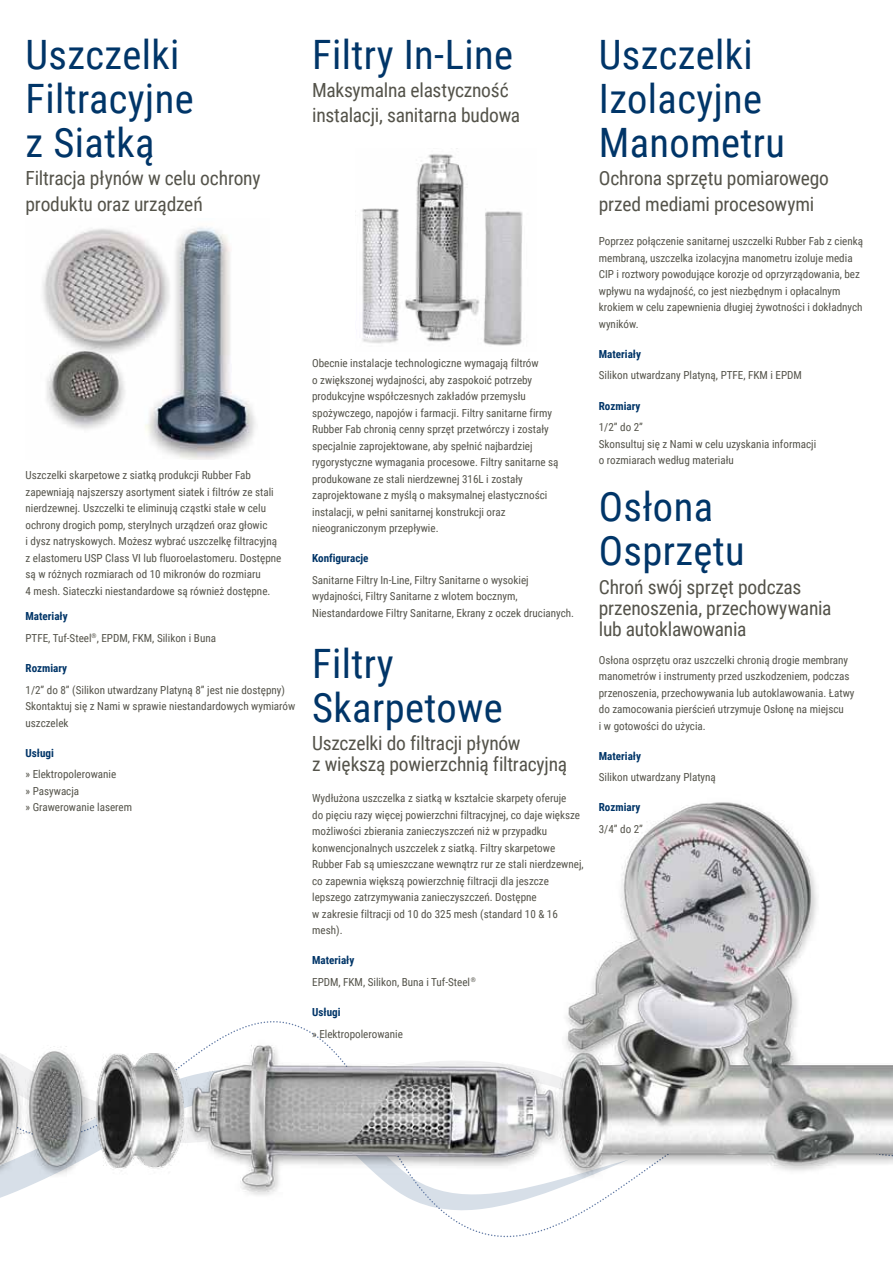
<style>
.page{position:relative;width:893px;height:1263px;background:#fff}
.page>*{position:absolute;margin:0;border:0;box-sizing:border-box;transform-origin:0 0}
.t1{font:40.5px/44.2px "Roboto Condensed";letter-spacing:.01em;color:#003568}
.t2{font:19.5px/25.2px "Roboto Condensed";letter-spacing:-.01em;color:#54534a}
.t3{font:11.1px/16.5px "Roboto Condensed";color:#54534a}
.t4{font:700 11.1px "Roboto Condensed";color:#003568}
.s1{font-weight:700;color:#003568}
</style>
<div class="page">
<img style="left:0;top:802px;width:893px;height:436px">
<img style="left:361px;top:148px;width:162px;height:198px">
<img style="left:42px;top:227px;width:214px;height:232px">
<h1 class="t1" style="left:26px;top:31px;width:170px">Uszczelki<br>Filtracyjne z Siatką</h1>
<h2 class="t2" style="left:26px;top:165px;width:236px">Filtracja płynów w celu ochrony produktu oraz urządzeń</h2>
<p class="t3" style="left:26px;top:467px;width:257px">Uszczelki skarpetowe z siatką produkcji Rubber Fab zapewniają najszerszy asortyment siatek i filtrów ze stali nierdzewnej. Uszczelki te eliminują cząstki stałe w celu ochrony drogich pomp, sterylnych urządzeń oraz głowic<br>i dysz natryskowych. Możesz wybrać uszczelkę filtracyjną z elastomeru USP Class VI lub fluoroelastomeru. Dostępne są w różnych rozmiarach od 10 mikronów do rozmiaru<br>4 mesh. Siateczki niestandardowe są również dostępne.</p>
<p class="t3" style="left:26px;top:605px;width:192px;line-height:21.6px"><span class="s1">Materiały<br></span>PTFE, Tuf-Steel<sup>®</sup>, EPDM, FKM, Silikon i Buna</p>
<p class="t4" style="left:26px;top:660px;width:43px">Rozmiary</p>
<p class="t3" style="left:26px;top:681px;width:271px">1/2” do 8” (Silikon utwardzany Platyną 8” jest nie dostępny)<br>Skontaktuj się z Nami w sprawie niestandardowych wymiarów uszczelek</p>
<p class="t4" style="left:26px;top:745px;width:30px">Usługi</p>
<p class="t3" style="left:26px;top:765px;width:108px">» Elektropolerowanie<br>» Pasywacja<br>» Grawerowanie laserem</p>
<h1 class="t1" style="left:312px;top:31px;width:202px">Filtry In-Line</h1>
<h2 class="t2" style="left:312px;top:77px;width:210px">Maksymalna elastyczność instalacji, sanitarna budowa</h2>
<p class="t3" style="left:312px;top:354px;width:248px">Obecnie instalacje technologiczne wymagają filtrów<br>o zwiększonej wydajności, aby zaspokoić potrzeby produkcyjne współczesnych zakładów przemysłu spożywczego, napojów i farmacji. Filtry sanitarne firmy Rubber Fab chronią cenny sprzęt przetwórczy i zostały specjalnie zaprojektowane, aby spełnić najbardziej rygorystyczne wymagania procesowe. Filtry sanitarne są produkowane ze stali nierdzewnej 316L i zostały zaprojektowane z myślą o maksymalnej elastyczności instalacji, w pełni sanitarnej konstrukcji oraz nieograniczonym przepływie.</p>
<p class="t4" style="left:312px;top:550px;width:58px">Konfiguracje</p>
<p class="t3" style="left:312px;top:571px;width:264px">Sanitarne Filtry In-Line, Filtry Sanitarne o wysokiej wydajności, Filtry Sanitarne z wlotem bocznym,<br>Niestandardowe Filtry Sanitarne, Ekrany z oczek drucianych.</p>
<h1 class="t1" style="left:312px;top:640px;width:192px">Filtry<br>Skarpetowe</h1>
<h2 class="t2" style="left:312px;top:732px;width:257px;line-height:21px">Uszczelki do filtracji płynów<br>z większą powierzchnią filtracyjną</h2>
<p class="t3" style="left:312px;top:790px;width:273px">Wydłużona uszczelka z siatką w kształcie skarpety oferuje<br>do pięciu razy więcej powierzchni filtracyjnej, co daje większe możliwości zbierania zanieczyszczeń niż w przypadku konwencjonalnych uszczelek z siatką. Filtry skarpetowe Rubber Fab są umieszczane wewnątrz rur ze stali nierdzewnej, co zapewnia większą powierzchnię filtracji dla jeszcze lepszego zatrzymywania zanieczyszczeń. Dostępne<br>w zakresie filtracji od 10 do 325 mesh (standard 10 &amp; 16 mesh).</p>
<p class="t3" style="left:312px;top:949px;width:165px;line-height:21.6px"><span class="s1">Materiały<br></span>EPDM, FKM, Silikon, Buna i Tuf-Steel <sup>®</sup></p>
<p class="t4" style="left:312px;top:1004px;width:30px">Usługi</p>
<p class="t3" style="left:312px;top:1025px;width:92px">» Elektropolerowanie</p>
<h1 class="t1" style="left:599px;top:31px;width:188px">Uszczelki<br>Izolacyjne<br>Manometru</h1>
<h2 class="t2" style="left:599px;top:165px;width:232px">Ochrona sprzętu pomiarowego przed mediami procesowymi</h2>
<p class="t3" style="left:599px;top:233px;width:266px">Poprzez połączenie sanitarnej uszczelki Rubber Fab z cienką membraną, uszczelka izolacyjna manometru izoluje media CIP i roztwory powodujące korozje od oprzyrządowania, bez wpływu na wydajność, co jest niezbędnym i opłacalnym krokiem w celu zapewnienia długiej żywotności i dokładnych wyników.</p>
<p class="t4" style="left:599px;top:346px;width:44px">Materiały</p>
<p class="t3" style="left:599px;top:367px;width:205px">Silikon utwardzany Platyną, PTFE, FKM i EPDM</p>
<p class="t4" style="left:599px;top:398px;width:43px">Rozmiary</p>
<p class="t3" style="left:599px;top:418px;width:219px">1/2” do 2”<br>Skonsultuj się z Nami w celu uzyskania informacji o rozmiarach według materiału</p>
<h1 class="t1" style="left:599px;top:483px;width:147px">Osłona<br>Osprzętu</h1>
<h2 class="t2" style="left:599px;top:575px;width:234px;line-height:21px">Chroń swój sprzęt podczas przenoszenia, przechowywania lub autoklawowania</h2>
<p class="t3" style="left:599px;top:651px;width:257px">Osłona osprzętu oraz uszczelki chronią drogie membrany manometrów i instrumenty przed uszkodzeniem, podczas przenoszenia, przechowywania lub autoklawowania. Łatwy do zamocowania pierścień utrzymuje Osłonę na miejscu<br>i w gotowości do użycia.</p>
<p class="t4" style="left:599px;top:748px;width:44px">Materiały</p>
<p class="t3" style="left:599px;top:769px;width:119px">Silikon utwardzany Platyną</p>
<p class="t4" style="left:599px;top:800px;width:43px">Rozmiary</p>
<p class="t3" style="left:599px;top:820px;width:46px">3/4” do 2”</p>
</div>
